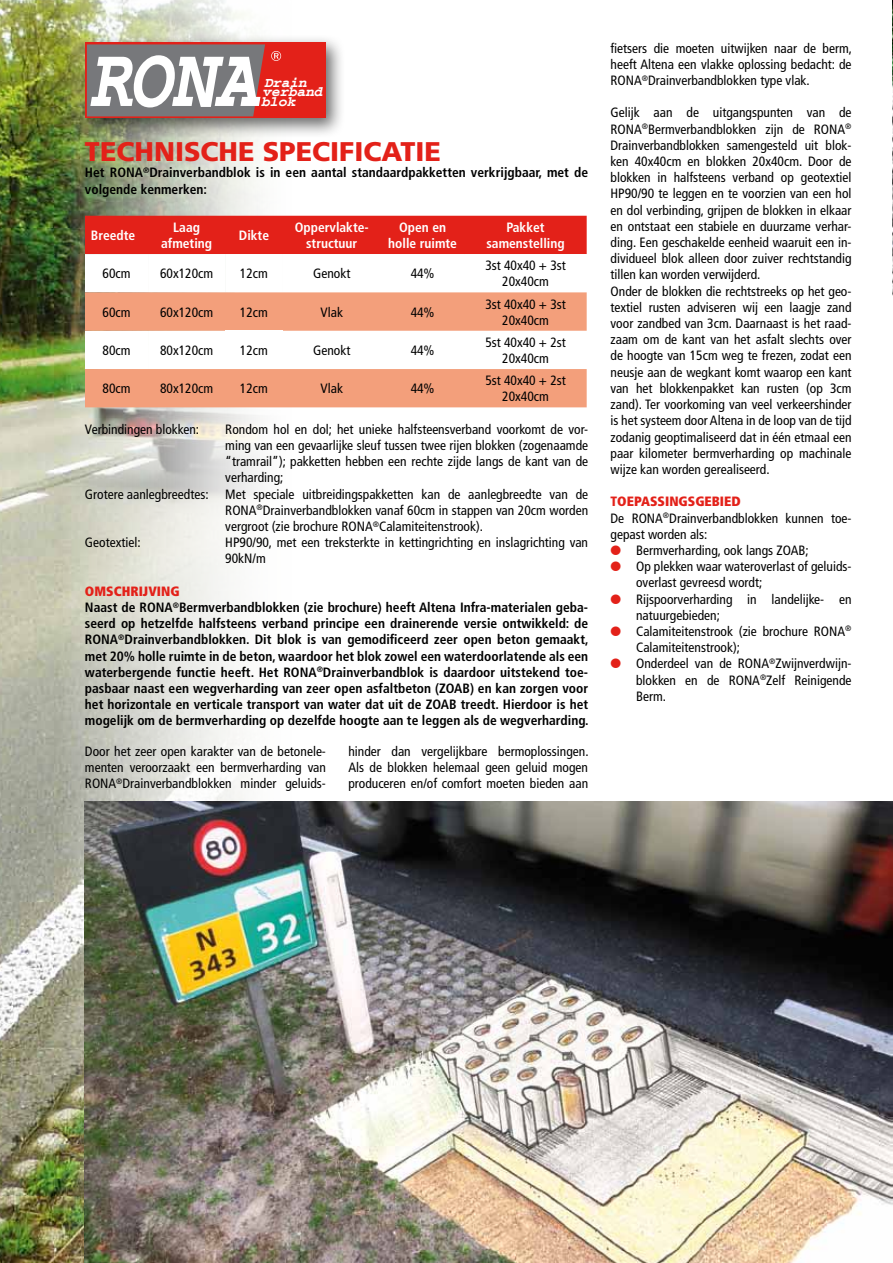
<style>
.page{position:relative;width:893px;height:1263px;background:#fff}
.page>*{position:absolute;margin:0;border:0;box-sizing:border-box;transform-origin:0 0}
.t1{font:900 27px "Frutiger";color:#e32119}
.t2{font:italic 700 15px/12px "Memphis";letter-spacing:-.05em;color:#fff}
.t3{font:italic 700 14.25px "Courier";color:#fff}
.t4{font:condensed 13.5px/16.2px "Frutiger";color:#000}
.t5{font:700 condensed 13.5px/16.2px "Frutiger";color:#000}
.t6{font:700 condensed 13.5px/16.2px "Frutiger";color:#fff;text-align:center}
.s1{font-weight:900;color:#e32119}
.s2{color:#e32119}
</style>
<div class="page">
<img style="left:0;top:0;width:298px;height:1263px">
<svg style="left:85px;top:216px;width:502px;height:76px;background:#e63932"></svg>
<svg style="left:148px;top:254px;width:439px;height:38px"></svg>
<svg style="left:85px;top:292px;width:502px;height:115px;fill:#f39f7b"></svg>
<div style="left:225px;top:331px;width:58px;height:38px;background:#fff"></div>
<img style="left:85px;top:802px;width:808px;height:461px">
<div style="left:76px;top:34px;width:269px;height:103px;background:#000;opacity:.59"></div>
<div style="left:85px;top:43px;width:241px;height:75px;background:#e32119"></div>
<svg style="left:271px;top:51px;width:10px;height:10px"></svg>
<svg style="left:87px;top:44px;width:178px;height:72px;background:#ada6a8"></svg>
<img style="left:892px;top:0;width:1px;height:296px">
<p class="t3" style="left:264px;top:75px;width:44px">Drain</p>
<p class="t3" style="left:263px;top:84px;width:61px">verband</p>
<p class="t3" style="left:261px;top:94px;width:36px">blok</p>
<p class="t2" style="left:262px;top:82px;width:63px">krooshek reiniger</p>
<h1 class="t1" style="left:85px;top:135px;width:358px">TECHNISCHE SPECIFICATIE</h1>
<p class="t5" style="left:85px;top:165px;width:505px">Het RONA<sup>®</sup>Drainverbandblok is in een aantal standaardpakketten verkrijgbaar, met de volgende kenmerken:</p>
<p class="t6" style="left:91px;top:227px;width:46px">Breedte</p>
<p class="t6" style="left:161px;top:219px;width:53px">Laag afmeting</p>
<p class="t6" style="left:239px;top:227px;width:32px">Dikte</p>
<p class="t6" style="left:295px;top:219px;width:76px">Oppervlakte&shy;structuur</p>
<p class="t6" style="left:388px;top:219px;width:70px">Open en holle ruimte</p>
<p class="t6" style="left:486px;top:219px;width:80px">Pakket samenstelling</p>
<p class="t4" style="left:103px;top:266px;width:29px">60cm</p>
<p class="t4" style="left:160px;top:266px;width:55px">60x120cm</p>
<p class="t4" style="left:240px;top:266px;width:29px">12cm</p>
<p class="t4" style="left:313px;top:266px;width:39px">Genokt</p>
<p class="t4" style="left:411px;top:266px;width:25px">44%</p>
<p class="t4" style="left:485px;top:257px;width:82px;text-align:center">3st 40x40 + 3st<br>20x40cm</p>
<p class="t4" style="left:103px;top:304px;width:29px">60cm</p>
<p class="t4" style="left:160px;top:304px;width:55px">60x120cm</p>
<p class="t4" style="left:240px;top:304px;width:29px">12cm</p>
<p class="t4" style="left:320px;top:304px;width:24px">Vlak</p>
<p class="t4" style="left:411px;top:304px;width:25px">44%</p>
<p class="t4" style="left:485px;top:296px;width:82px;text-align:center">3st 40x40 + 3st<br>20x40cm</p>
<p class="t4" style="left:103px;top:342px;width:29px">80cm</p>
<p class="t4" style="left:160px;top:342px;width:55px">80x120cm</p>
<p class="t4" style="left:240px;top:342px;width:29px">12cm</p>
<p class="t4" style="left:313px;top:342px;width:39px">Genokt</p>
<p class="t4" style="left:411px;top:342px;width:25px">44%</p>
<p class="t4" style="left:485px;top:334px;width:82px;text-align:center">5st 40x40 + 2st<br>20x40cm</p>
<p class="t4" style="left:103px;top:381px;width:29px">80cm</p>
<p class="t4" style="left:160px;top:381px;width:55px">80x120cm</p>
<p class="t4" style="left:240px;top:381px;width:29px">12cm</p>
<p class="t4" style="left:320px;top:381px;width:24px">Vlak</p>
<p class="t4" style="left:411px;top:381px;width:25px">44%</p>
<p class="t4" style="left:485px;top:372px;width:82px;text-align:center">5st 40x40 + 2st<br>20x40cm</p>
<p class="t4" style="left:85px;top:421px;width:116px">Verbindingen blokken:</p>
<p class="t4" style="left:225px;top:421px;width:364px">Rondom hol en dol; het unieke halfsteensverband voorkomt de vor-</p>
<p class="t4" style="left:225px;top:437px;width:364px">ming van een gevaarlijke sleuf tussen twee rijen blokken (zogenaamde</p>
<p class="t4" style="left:225px;top:453px;width:364px">“tramrail”); pakketten hebben een rechte zijde langs de kant van de</p>
<p class="t4" style="left:225px;top:470px;width:60px">verharding;</p>
<p class="t4" style="left:85px;top:486px;width:505px">Grotere aanlegbreedtes: Met speciale uitbreidingspakketten kan de aanlegbreedte van de</p>
<p class="t4" style="left:225px;top:502px;width:364px">RONA<sup>®</sup>Drainverbandblokken vanaf 60cm in stappen van 20cm worden</p>
<p class="t4" style="left:225px;top:518px;width:259px">vergroot (zie brochure RONA<sup>®</sup>Calamiteitenstrook).</p>
<p class="t4" style="left:85px;top:534px;width:57px">Geotextiel:</p>
<p class="t4" style="left:225px;top:534px;width:364px">HP90/90, met een treksterkte in kettingrichting en inslagrichting van<br>90kN/m</p>
<p class="t5" style="left:85px;top:583px;width:505px"><span class="s1">OMSCHRIJVING<br></span>Naast de RONA<sup>®</sup>Bermverbandblokken (zie brochure) heeft Altena Infra-materialen geba&shy;seerd op hetzelfde halfsteens verband principe een drainerende versie ontwikkeld: de RONA<sup>®</sup>Drainverbandblokken. Dit blok is van gemodificeerd zeer open beton gemaakt, met 20% holle ruimte in de beton, waardoor het blok zowel een waterdoorlatende als een waterbergende functie heeft. Het RONA<sup>®</sup>Drainverbandblok is daardoor uitstekend toe&shy;pasbaar naast een wegverharding van zeer open asfaltbeton (ZOAB) en kan zorgen voor het horizontale en verticale transport van water dat uit de ZOAB treedt. Hierdoor is het mogelijk om de bermverharding op dezelfde hoogte aan te leggen als de wegverharding.</p>
<p class="t4" style="left:85px;top:743px;width:242px;text-align:justify">Door het zeer open karakter van de betonele&shy;menten veroorzaakt een bermverharding van RONA<sup>®</sup>Drainverbandblokken minder geluids-</p>
<p class="t4" style="left:348px;top:743px;width:242px;text-align:justify">hinder dan vergelijkbare bermoplossingen.<br>Als de blokken helemaal geen geluid mogen produceren en/of comfort moeten bieden aan</p>
<p class="t4" style="left:611px;top:40px;width:243px;text-align:justify">fietsers die moeten uitwijken naar de berm, heeft Altena een vlakke oplossing bedacht: de RONA<sup>®</sup>Drainverbandblokken type vlak.</p>
<p class="t4" style="left:611px;top:105px;width:242px">Gelijk aan de uitgangspunten van de RONA<sup>®</sup>Bermverbandblokken zijn de RONA<sup>® </sup>Drainverbandblokken samengesteld uit blok&shy;ken 40x40cm en blokken 20x40cm. Door de blokken in halfsteens verband op geotextiel HP90/90 te leggen en te voorzien van een hol en dol verbinding, grijpen de blokken in elkaar en ontstaat een stabiele en duurzame verhar&shy;ding. Een geschakelde eenheid waaruit een in&shy;dividueel blok alleen door zuiver rechtstandig tillen kan worden verwijderd.<br>Onder de blokken die rechtstreeks op het geo&shy;textiel rusten adviseren wij een laagje zand voor zandbed van 3cm. Daarnaast is het raad&shy;zaam om de kant van het asfalt slechts over de hoogte van 15cm weg te frezen, zodat een neusje aan de wegkant komt waarop een kant van het blokkenpakket kan rusten (op 3cm zand). Ter voorkoming van veel verkeershinder is het systeem door Altena in de loop van de tijd zodanig geoptimaliseerd dat in één etmaal een paar kilometer bermverharding op machinale wijze kan worden gerealiseerd.</p>
<p class="t4" style="left:611px;top:494px;width:242px"><span class="s1">T</span><span class="s1">OEPASSINGSGEBIED<br></span>De RONA<sup>®</sup>Drainverbandblokken kunnen toe&shy;gepast worden als:</p>
<p class="t4" style="left:611px;top:542px;width:200px"><span class="s2">●</span> Bermverharding, ook langs ZOAB;</p>
<p class="t4" style="left:636px;top:558px;width:217px;text-indent:-26px"><span class="s2">●</span> Op plekken waar wateroverlast of geluids&shy;overlast gevreesd wordt;</p>
<p class="t4" style="left:636px;top:591px;width:217px;text-indent:-26px"><span class="s2">●</span> Rijspoorverharding in landelijke- en natuurgebieden;</p>
<p class="t4" style="left:636px;top:623px;width:217px;text-indent:-26px"><span class="s2">●</span> Calamiteitenstrook (zie brochure RONA<sup>®<br></sup>Calamiteitenstrook);</p>
<p class="t4" style="left:636px;top:656px;width:217px;text-align:justify;text-indent:-26px"><span class="s2">●</span> Onderdeel van de RONA<sup>®</sup>Zwijnverdwijn&shy;blokken en de RONA<sup>®</sup>Zelf Reinigende Berm.</p>
</div>
